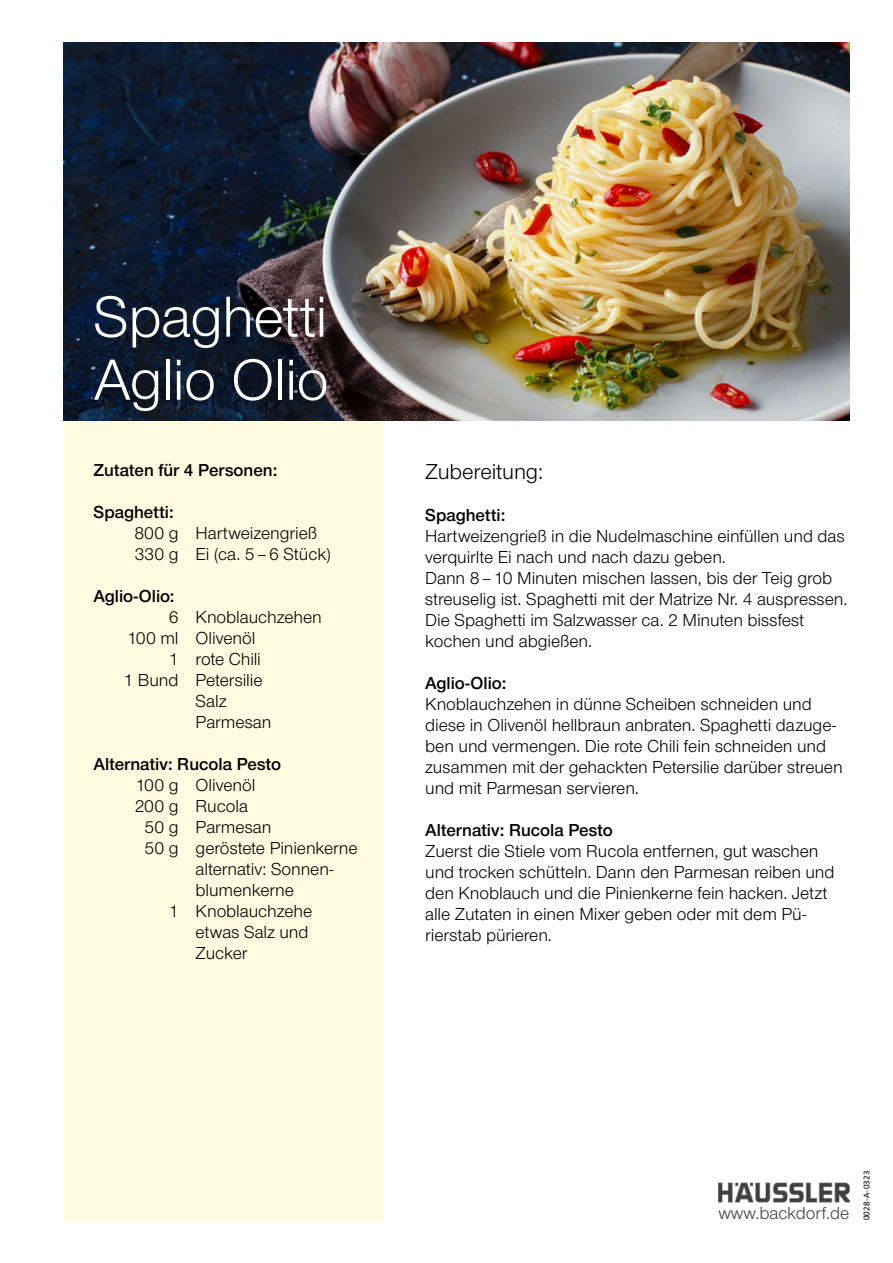
<style>
.page{position:relative;width:893px;height:1263px;background:#fff}
.page>*{position:absolute;margin:0;border:0;box-sizing:border-box;transform-origin:0 0}
.t1{font:60px/63px "Nimbus San Nov";letter-spacing:-.015em;color:#fff}
.t2{font:22.5px "Nimbus San Nov";letter-spacing:-.005em;color:#000}
.t3{font:18px/21px "Nimbus San Nov";letter-spacing:-.005em;color:#000}
.t4{font:18px "Nimbus San Nov Sem Bol";letter-spacing:-.005em;color:#000}
.t5{font:18px "Nimbus San Nov";color:#020203}
.t6{font:9px "Calibri";letter-spacing:.02em;color:#000}
</style>
<div class="page">
<img style="left:718px;top:1182px;width:132px;height:21px">
<div style="left:64px;top:421px;width:319px;height:799px;background:#fffbe1"></div>
<img style="left:63px;top:43px;width:787px;height:378px">
<h1 class="t1" style="left:94px;top:286px;width:237px">Spaghetti<br>Aglio Olio</h1>
<p class="t4" style="left:94px;top:459px;width:185px">Zutaten für 4 Personen:</p>
<p class="t4" style="left:94px;top:501px;width:82px">Spaghetti:</p>
<p class="t3" style="left:134px;top:522px;width:198px">800 g Hartweizengrieß<br>330 g Ei (ca. 5 – 6 Stück)</p>
<p class="t4" style="left:94px;top:585px;width:83px">Aglio-Olio:</p>
<p class="t3" style="left:169px;top:606px;width:155px">6 Knoblauchzehen</p>
<p class="t3" style="left:127px;top:627px;width:130px">100 ml Olivenöl</p>
<p class="t3" style="left:169px;top:648px;width:94px">1 rote Chili</p>
<p class="t3" style="left:124px;top:669px;width:141px">1 Bund Petersilie</p>
<p class="t3" style="left:196px;top:690px;width:32px">Salz</p>
<p class="t3" style="left:196px;top:711px;width:77px">Parmesan</p>
<p class="t4" style="left:94px;top:753px;width:189px">Alternativ: Rucola Pesto</p>
<p class="t3" style="left:135px;top:774px;width:121px">100 g Olivenöl</p>
<p class="t3" style="left:135px;top:795px;width:115px">200 g Rucola</p>
<p class="t3" style="left:145px;top:816px;width:128px">50 g Parmesan</p>
<p class="t3" style="left:145px;top:837px;width:215px">50 g geröstete Pinienkerne</p>
<p class="t3" style="left:196px;top:858px;width:139px">alternativ: Sonnen-</p>
<p class="t3" style="left:196px;top:879px;width:100px">blumenkerne</p>
<p class="t3" style="left:169px;top:900px;width:145px">1 Knoblauchzehe</p>
<p class="t3" style="left:196px;top:921px;width:114px">etwas Salz und</p>
<p class="t3" style="left:196px;top:942px;width:53px">Zucker</p>
<p class="t2" style="left:425px;top:458px;width:119px">Zubereitung:</p>
<p class="t4" style="left:425px;top:504px;width:82px">Spaghetti:</p>
<p class="t3" style="left:425px;top:525px;width:424px">Hartweizengrieß in die Nudelmaschine einfüllen und das verquirlte Ei nach und nach dazu geben.<br>Dann 8 – 10 Minuten mischen lassen, bis der Teig grob streuselig ist. Spaghetti mit der Matrize Nr. 4 auspressen.<br>Die Spaghetti im Salzwasser ca. 2 Minuten bissfest kochen und abgießen.</p>
<p class="t4" style="left:425px;top:672px;width:83px">Aglio-Olio:</p>
<p class="t3" style="left:425px;top:693px;width:419px">Knoblauchzehen in dünne Scheiben schneiden und diese in Olivenöl hellbraun anbraten. Spaghetti dazuge&shy;ben und vermengen. Die rote Chili fein schneiden und zusammen mit der gehackten Petersilie darüber streuen und mit Parmesan servieren.</p>
<p class="t4" style="left:425px;top:819px;width:189px">Alternativ: Rucola Pesto</p>
<p class="t3" style="left:425px;top:840px;width:411px">Zuerst die Stiele vom Rucola entfernen, gut waschen und trocken schütteln. Dann den Parmesan reiben und den Knoblauch und die Pinienkerne fein hacken. Jetzt alle Zutaten in einen Mixer geben oder mit dem Pü&shy;rierstab pürieren.</p>
<p class="t5" style="left:718px;top:1203px;width:133px">www.backdorf.de</p>
<p class="t6" style="left:860px;top:1220px;width:51px;rotate:-90deg">0028-A-0323</p>
</div>
